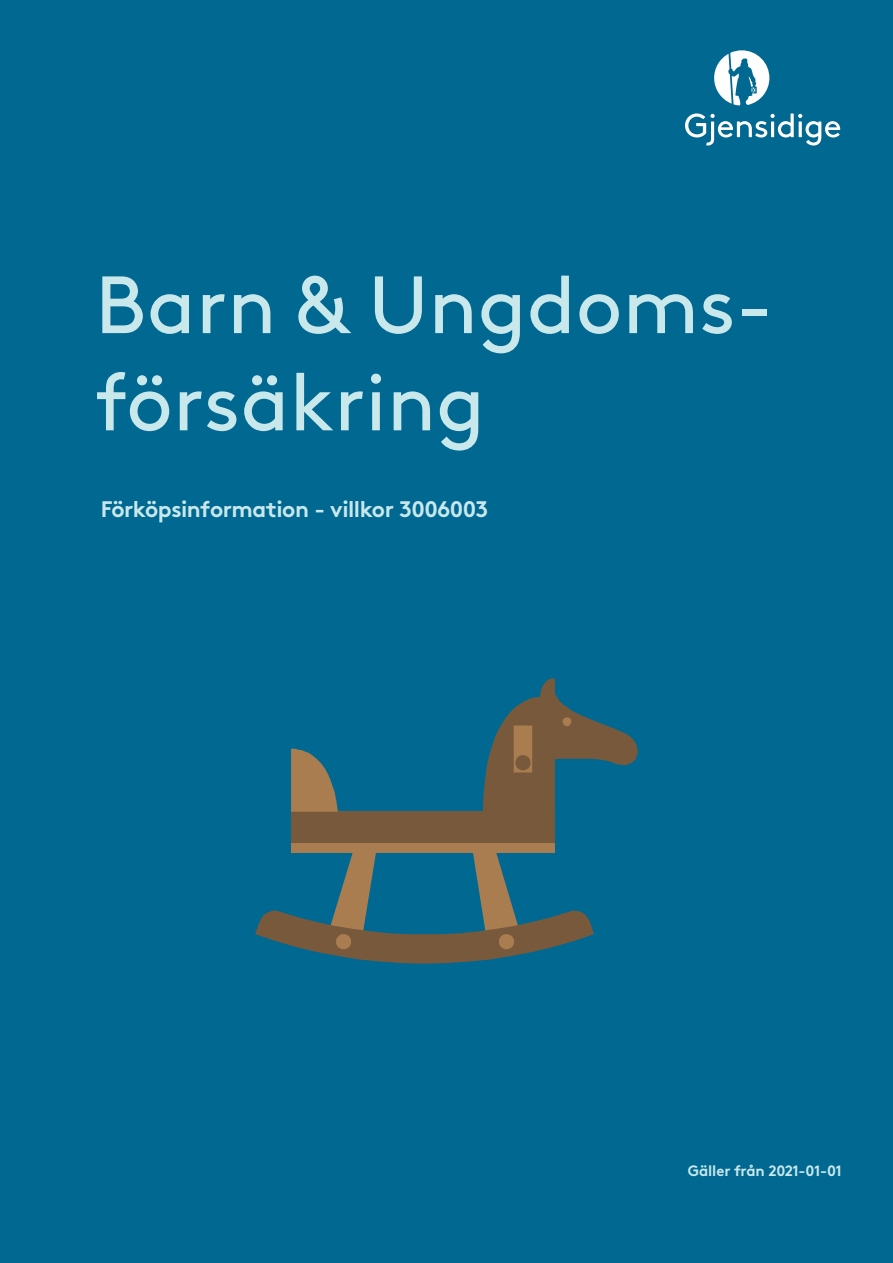
<style>
.page{position:relative;width:893px;height:1263px;background:#006891}
.page>*{position:absolute;margin:0;border:0;box-sizing:border-box;transform-origin:0 0}
.t1{font:81px/97.2px "Gjen Brown OT";color:#c8e8ec}
.t2{font:700 22.5px "Gjen Brown OT";letter-spacing:-.025em;color:#c8e8ec}
.t3{font:700 15px "Gjen Brown OT";letter-spacing:-.015em;color:#c8e8ec}
</style>
<div class="page">
<div style="left:291px;top:812px;width:264px;height:31px;background:#79593b"></div>
<svg style="left:255px;top:843px;width:339px;height:121px"></svg>
<svg style="left:291px;top:749px;width:47px;height:63px"></svg>
<svg style="left:483px;top:678px;width:155px;height:134px"></svg>
<svg style="left:685px;top:113px;width:155px;height:33px"></svg>
<svg style="left:714px;top:50px;width:55px;height:56px"></svg>
<h1 class="t1" style="left:95px;top:250px;width:680px">Barn &amp; Ungdoms&shy;försäkring</h1>
<p class="t2" style="left:101px;top:491px;width:389px">Förköpsinformation - villkor 3006003</p>
<p class="t3" style="left:688px;top:1158px;width:155px">Gäller från 2021-01-01</p>
</div>
